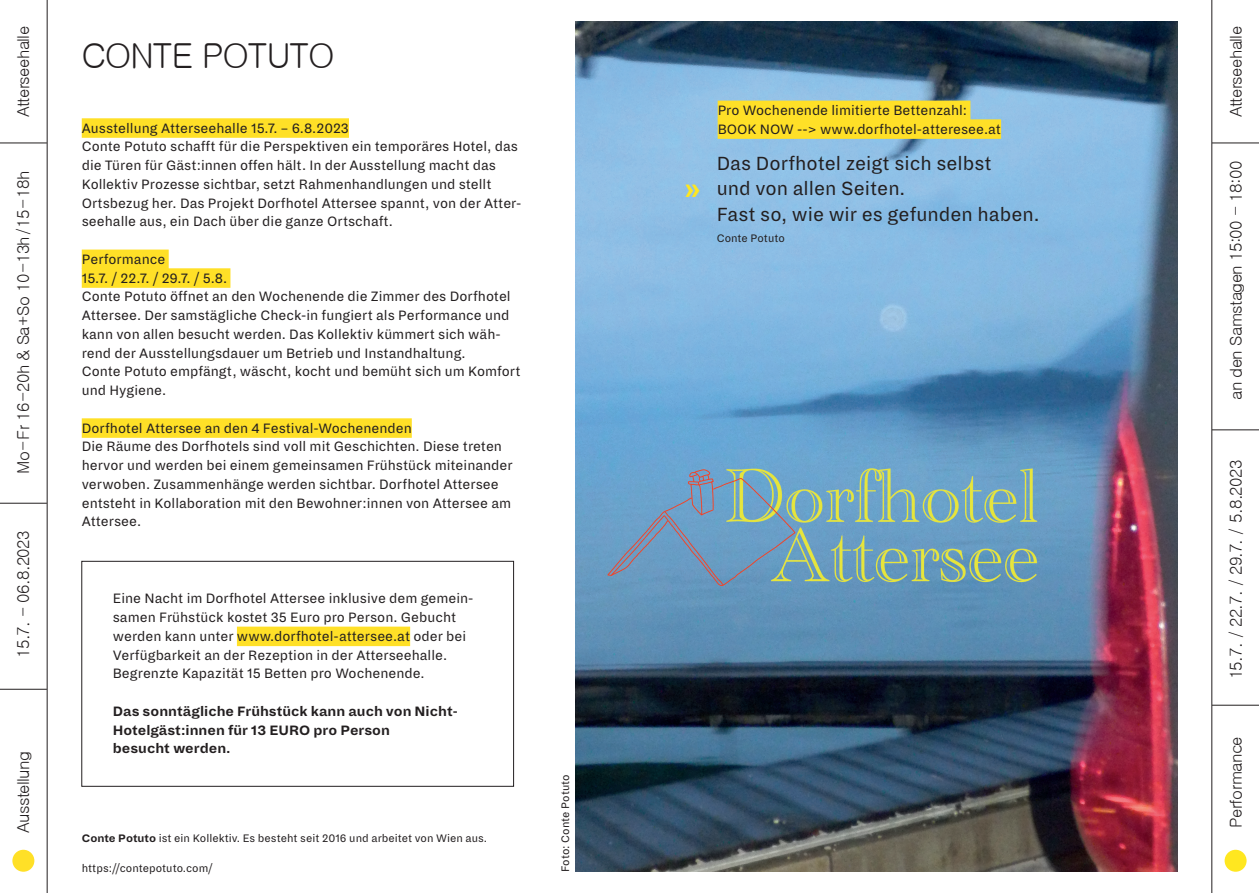
<style>
.page{position:relative;width:1259px;height:893px;background:#fff}
.page>*{position:absolute;margin:0;border:0;box-sizing:border-box;transform-origin:0 0}
.t1{font:34.5px "Gulim";letter-spacing:-.04em;color:#231f20}
.Copy_Projekt{font:700 34.5px "Dia";color:#ffe720}
.Copy_Projekt-2{font:21px "Dia";color:#231f20}
.Leitsystem_Seitenran{font:16.5px "Gulim";letter-spacing:-.04em;color:#231f20}
.highlight{font:15px/18.8px "Dia";color:#231f20}
.Copy_Projekt-3{font:15px/18.8px "Dia";color:#231f20}
.highlight-2{font:700 15px "Dia";color:#231f20}
.Copy_Künstler_in{font:12px "Dia";color:#231f20}
.Fotocredits{font:12px "Dia";letter-spacing:-.005em;color:#231f20}
.Copy_Projekt-4{font:12px "Dia";color:#231f20}
.s1{font-weight:700}
</style>
<div class="page">
<div style="left:12px;top:850px;width:22px;height:22px;background:#ffe027;border-radius:50%"></div>
<hr style="left:47px;top:0;width:1px;height:893px;background:#231f20">
<div style="left:81px;top:561px;width:433px;height:226px;border:1px solid #231f20"></div>
<img style="left:575px;top:21px;width:602px;height:851px">
<div style="left:82px;top:118px;width:267px;height:20px;background:#ffe027"></div>
<div style="left:82px;top:250px;width:87px;height:19px;background:#ffe027"></div>
<div style="left:82px;top:268px;width:148px;height:20px;background:#ffe027"></div>
<div style="left:82px;top:418px;width:330px;height:20px;background:#ffe027"></div>
<hr style="left:1211px;top:0;width:1px;height:893px;background:#231f20">
<hr style="left:1212px;top:143px;width:47px;height:1px;background:#231f20">
<hr style="left:0;top:143px;width:47px;height:1px;background:#231f20">
<hr style="left:1212px;top:429px;width:47px;height:1px;background:#231f20">
<hr style="left:0;top:503px;width:47px;height:1px;background:#231f20">
<hr style="left:1212px;top:705px;width:47px;height:1px;background:#231f20">
<hr style="left:0;top:689px;width:47px;height:1px;background:#231f20">
<div style="left:1224px;top:850px;width:22px;height:22px;background:#ffe720;border-radius:50%"></div>
<div style="left:717px;top:101px;width:253px;height:19px;background:#ffe027"></div>
<div style="left:717px;top:119px;width:284px;height:20px;background:#ffe027"></div>
<div style="left:237px;top:627px;width:173px;height:19px;background:#ffe027"></div>
<p class="Leitsystem_Seitenran" style="left:15px;top:117px;width:92px;rotate:-90deg">Atterseehalle</p>
<p class="Leitsystem_Seitenran" style="left:15px;top:474px;width:305px;rotate:-90deg">Mo-Fr 16-20h &amp; Sa+So 10-13h/15-18h</p>
<p class="Leitsystem_Seitenran" style="left:15px;top:658px;width:129px;rotate:-90deg">15.7. - 06.8.2023</p>
<p class="Leitsystem_Seitenran" style="left:15px;top:833px;width:83px;rotate:-90deg">Ausstellung</p>
<h1 class="t1" style="left:82px;top:38px;width:255px">CONTE POTUTO</h1>
<p class="highlight" style="left:82px;top:119px;width:269px">Ausstellung Atterseehalle 15.7. – 6.8.2023</p>
<p class="Copy_Projekt-3" style="left:82px;top:137px;width:441px">Conte Potuto schafft für die Perspektiven ein temporäres Hotel, das die Türen für Gäst:innen offen hält. In der Ausstellung macht das Kollektiv Prozesse sichtbar, setzt Rahmenhandlungen und stellt Ortsbezug her. Das Projekt Dorfhotel Attersee spannt, von der Atter&shy;seehalle aus, ein Dach über die ganze Ortschaft.</p>
<p class="highlight" style="left:82px;top:250px;width:147px">Performance<br>15.7. / 22.7. / 29.7. / 5.8.</p>
<p class="highlight" style="left:82px;top:287px;width:430px">Conte Potuto öffnet an den Wochenende die Zimmer des Dorfhotel Attersee. Der samstägliche Check-in fungiert als Performance und kann von allen besucht werden. Das Kollektiv kümmert sich wäh&shy;rend der Ausstellungsdauer um Betrieb und Instandhaltung.</p>
<p class="Copy_Projekt-3" style="left:82px;top:362px;width:440px">Conte Potuto empfängt, wäscht, kocht und bemüht sich um Komfort und Hygiene.</p>
<p class="highlight" style="left:82px;top:419px;width:331px">Dorfhotel Attersee an den 4 Festival-Wochenenden</p>
<p class="Copy_Projekt-3" style="left:82px;top:437px;width:432px">Die Räume des Dorfhotels sind voll mit Geschichten. Diese treten hervor und werden bei einem gemeinsamen Frühstück miteinander verwoben. Zusammenhänge werden sichtbar. Dorfhotel Attersee entsteht in Kollaboration mit den Bewohner:innen von Attersee am Attersee.</p>
<p class="highlight" style="left:113px;top:589px;width:362px">Eine Nacht im Dorfhotel Attersee inklusive dem gemein&shy;samen Frühstück kostet 35 Euro pro Person. Gebucht werden kann unter www.dorfhotel-attersee.at oder bei Verfügbarkeit an der Rezeption in der Atterseehalle.</p>
<p class="highlight" style="left:113px;top:664px;width:313px">Begrenzte Kapazität 15 Betten pro Wochenende.</p>
<p class="highlight-2" style="left:113px;top:702px;width:346px">Das sonntägliche Frühstück kann auch von Nicht-</p>
<p class="highlight-2" style="left:113px;top:721px;width:279px">Hotelgäst:innen für 13 EURO pro Person</p>
<p class="highlight-2" style="left:113px;top:740px;width:119px">besucht werden.</p>
<p class="Copy_Künstler_in" style="left:82px;top:831px;width:407px"><span class="s1">Conte Potuto</span> ist ein Kollektiv. Es besteht seit 2016 und arbeitet von Wien aus.</p>
<p class="Copy_Künstler_in" style="left:82px;top:861px;width:132px">https://contepotuto.com/</p>
<p class="Fotocredits" style="left:559px;top:872px;width:99px;rotate:-90deg">Foto: Conte Potuto</p>
<p class="Copy_Projekt" style="left:683px;top:168px;width:19px">»</p>
<p class="highlight" style="left:717px;top:101px;width:251px">Pro Wochenende limitierte Bettenzahl:</p>
<p class="highlight" style="left:717px;top:120px;width:285px">BOOK NOW --&gt; www.dorfhotel-atteresee.at</p>
<p class="Copy_Projekt-2" style="left:716px;top:151px;width:276px">Das Dorfhotel zeigt sich selbst</p>
<p class="Copy_Projekt-2" style="left:716px;top:177px;width:190px">und von allen Seiten.</p>
<p class="Copy_Projekt-2" style="left:716px;top:202px;width:324px">Fast so, wie wir es gefunden haben.</p>
<p class="Copy_Projekt-4" style="left:716px;top:231px;width:70px">Conte Potuto</p>
<p class="Leitsystem_Seitenran" style="left:1227px;top:117px;width:92px;rotate:-90deg">Atterseehalle</p>
<p class="Leitsystem_Seitenran" style="left:1227px;top:400px;width:241px;rotate:-90deg">an den Samstagen 15:00 - 18:00</p>
<p class="Leitsystem_Seitenran" style="left:1227px;top:679px;width:221px;rotate:-90deg">15.7. / 22.7. / 29.7. / 5.8.2023</p>
<p class="Leitsystem_Seitenran" style="left:1227px;top:828px;width:93px;rotate:-90deg">Performance</p>
</div>
